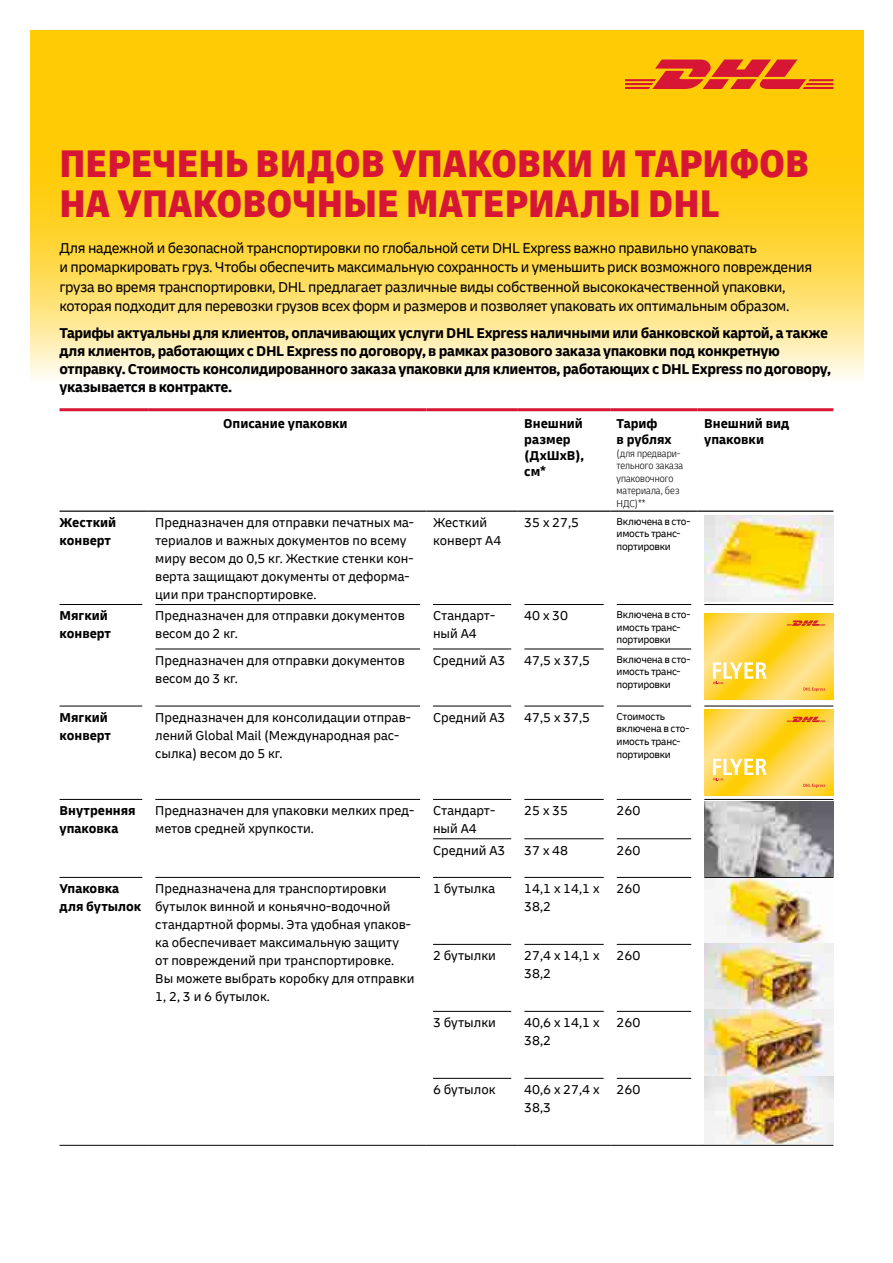
<style>
.page{position:relative;width:893px;height:1263px;background:#fff}
.page>*{position:absolute;margin:0;border:0;box-sizing:border-box;transform-origin:0 0}
.t1{font:900 condensed 40.5px/40.5px "Delivery";color:#d71635}
.t2{font:15px/19.5px "Delivery";letter-spacing:-.025em;color:#000}
.t3{font:700 15px/18px "Delivery";letter-spacing:-.025em;color:#000}
.t4{font:13.5px/18px "Delivery";color:#000}
.t5{font:700 13.5px/16.2px "Delivery";color:#000}
.t6{font:10.5px/12.6px "Delivery";letter-spacing:-.025em;color:#000}
.t7{font:300 condensed 10.5px/12.6px "Delivery";color:#000}
</style>
<div class="page">
<svg style="left:30px;top:115px;width:833px;height:263px"></svg>
<div style="left:30px;top:30px;width:833px;height:85px;background:#ffcb05"></div>
<svg style="left:625px;top:60px;width:208px;height:29px"></svg>
<hr style="left:60px;top:604px;width:82px;height:1px;background:#000">
<hr style="left:155px;top:604px;width:265px;height:1px;background:#000">
<hr style="left:433px;top:604px;width:78px;height:1px;background:#000">
<hr style="left:524px;top:604px;width:80px;height:1px;background:#000">
<hr style="left:617px;top:604px;width:74px;height:1px;background:#000">
<hr style="left:704px;top:604px;width:129px;height:1px;background:#000">
<hr style="left:155px;top:649px;width:265px;height:1px;background:#000">
<hr style="left:433px;top:649px;width:78px;height:1px;background:#000">
<hr style="left:524px;top:649px;width:80px;height:1px;background:#000">
<hr style="left:617px;top:649px;width:74px;height:1px;background:#000">
<hr style="left:60px;top:706px;width:82px;height:1px;background:#000">
<hr style="left:155px;top:706px;width:265px;height:1px;background:#000">
<hr style="left:433px;top:706px;width:78px;height:1px;background:#000">
<hr style="left:524px;top:706px;width:80px;height:1px;background:#000">
<hr style="left:617px;top:706px;width:74px;height:1px;background:#000">
<hr style="left:704px;top:706px;width:129px;height:1px;background:#000">
<hr style="left:60px;top:799px;width:82px;height:1px;background:#000">
<hr style="left:155px;top:799px;width:265px;height:1px;background:#000">
<hr style="left:433px;top:799px;width:78px;height:1px;background:#000">
<hr style="left:524px;top:799px;width:80px;height:1px;background:#000">
<hr style="left:617px;top:799px;width:74px;height:1px;background:#000">
<hr style="left:704px;top:799px;width:129px;height:1px;background:#000">
<hr style="left:433px;top:838px;width:78px;height:1px;background:#000">
<hr style="left:524px;top:838px;width:80px;height:1px;background:#000">
<hr style="left:617px;top:838px;width:74px;height:1px;background:#000">
<hr style="left:60px;top:877px;width:82px;height:1px;background:#000">
<hr style="left:155px;top:877px;width:265px;height:1px;background:#000">
<hr style="left:433px;top:877px;width:78px;height:1px;background:#000">
<hr style="left:524px;top:877px;width:80px;height:1px;background:#000">
<hr style="left:617px;top:877px;width:74px;height:1px;background:#000">
<hr style="left:704px;top:877px;width:129px;height:1px;background:#000">
<hr style="left:433px;top:944px;width:78px;height:1px;background:#000">
<hr style="left:524px;top:944px;width:80px;height:1px;background:#000">
<hr style="left:617px;top:944px;width:74px;height:1px;background:#000">
<hr style="left:433px;top:1011px;width:78px;height:1px;background:#000">
<hr style="left:524px;top:1011px;width:80px;height:1px;background:#000">
<hr style="left:617px;top:1011px;width:74px;height:1px;background:#000">
<hr style="left:433px;top:1078px;width:78px;height:1px;background:#000">
<hr style="left:524px;top:1078px;width:80px;height:1px;background:#000">
<hr style="left:617px;top:1078px;width:74px;height:1px;background:#000">
<hr style="left:60px;top:510px;width:89px;height:2px;background:#000">
<hr style="left:149px;top:510px;width:278px;height:2px;background:#000">
<hr style="left:427px;top:510px;width:91px;height:2px;background:#000">
<hr style="left:518px;top:510px;width:92px;height:2px;background:#000">
<hr style="left:610px;top:510px;width:88px;height:2px;background:#000">
<hr style="left:698px;top:510px;width:135px;height:2px;background:#000">
<hr style="left:60px;top:408px;width:89px;height:3px;background:#d71635">
<hr style="left:149px;top:408px;width:278px;height:3px;background:#d71635">
<hr style="left:427px;top:408px;width:91px;height:3px;background:#d71635">
<hr style="left:518px;top:408px;width:92px;height:3px;background:#d71635">
<hr style="left:610px;top:408px;width:88px;height:3px;background:#d71635">
<hr style="left:698px;top:408px;width:135px;height:3px;background:#d71635">
<hr style="left:60px;top:1145px;width:89px;height:1px;background:#000">
<hr style="left:149px;top:1145px;width:278px;height:1px;background:#000">
<hr style="left:698px;top:1145px;width:135px;height:1px;background:#000">
<hr style="left:427px;top:1145px;width:91px;height:1px;background:#000">
<hr style="left:518px;top:1145px;width:92px;height:1px;background:#000">
<hr style="left:610px;top:1145px;width:88px;height:1px;background:#000">
<img style="left:705px;top:879px;width:128px;height:265px">
<img style="left:705px;top:801px;width:128px;height:75px">
<img style="left:705px;top:515px;width:128px;height:86px">
<img style="left:705px;top:613px;width:128px;height:86px">
<svg style="left:787px;top:620px;width:38px;height:6px"></svg>
<svg style="left:803px;top:687px;width:22px;height:4px"></svg>
<svg style="left:713px;top:662px;width:54px;height:23px"></svg>
<img style="left:705px;top:710px;width:128px;height:85px">
<svg style="left:787px;top:717px;width:38px;height:6px"></svg>
<svg style="left:803px;top:784px;width:22px;height:4px"></svg>
<svg style="left:713px;top:759px;width:54px;height:22px"></svg>
<h1 class="t1" style="left:60px;top:144px;width:751px">ПЕРЕЧЕНЬ ВИДОВ УПАКОВКИ И ТАРИФОВ<br>НА УПАКОВОЧНЫЕ МАТЕРИАЛЫ DHL</h1>
<p class="t2" style="left:60px;top:238px;width:754px">Для надежной и безопасной транспортировки по глобальной сети DHL Express важно правильно упаковать<br>и промаркировать груз. Чтобы обеспечить максимальную сохранность и уменьшить риск возможного повреждения груза во время транспортировки, DHL предлагает различные виды собственной высококачественной упаковки, которая подходит для перевозки грузов всех форм и размеров и позволяет упаковать их оптимальным образом.</p>
<p class="t3" style="left:60px;top:324px;width:773px">Тарифы актуальны для клиентов, оплачивающих услуги DHL Express наличными или банковской картой, а также для клиентов, работающих с DHL Express по договору, в рамках разового заказа упаковки под конкретную отправку. Стоимость консолидированного заказа упаковки для клиентов, работающих с DHL Express по договору, указывается в контракте.</p>
<p class="t5" style="left:223px;top:415px;width:126px">Описание упаковки</p>
<p class="t5" style="left:524px;top:415px;width:61px">Внешний размер (ДхШхВ), см*</p>
<p class="t5" style="left:617px;top:415px;width:57px">Тариф<br>в рублях</p>
<p class="t7" style="left:617px;top:447px;width:68px">(для предвари&shy;тельного заказа упаковочного материала, без<br>НДС)**</p>
<p class="t5" style="left:60px;top:513px;width:58px;line-height:18px">Жесткий конверт</p>
<p class="t4" style="left:155px;top:513px;width:260px">Предназначен для отправки печатных ма&shy;териалов и важных документов по всему миру весом до 0,5 кг. Жесткие стенки кон&shy;верта защищают документы от деформа&shy;ции при транспортировке.</p>
<p class="t4" style="left:433px;top:513px;width:70px">Жесткий конверт А4</p>
<p class="t4" style="left:524px;top:513px;width:56px">35 х 27,5</p>
<p class="t6" style="left:617px;top:515px;width:75px">Включена в сто&shy;имость транс&shy;портировки</p>
<p class="t5" style="left:60px;top:607px;width:53px;line-height:18px">Мягкий конверт</p>
<p class="t4" style="left:155px;top:607px;width:251px">Предназначен для отправки документов весом до 2 кг.</p>
<p class="t4" style="left:433px;top:607px;width:64px">Стандарт&shy;ный А4</p>
<p class="t4" style="left:524px;top:607px;width:45px">40 х 30</p>
<p class="t6" style="left:617px;top:608px;width:75px">Включена в сто&shy;имость транс&shy;портировки</p>
<p class="t4" style="left:155px;top:651px;width:251px">Предназначен для отправки документов весом до 3 кг.</p>
<p class="t4" style="left:433px;top:651px;width:74px">Средний А3</p>
<p class="t4" style="left:524px;top:651px;width:68px">47,5 х 37,5</p>
<p class="t6" style="left:617px;top:653px;width:75px">Включена в сто&shy;имость транс&shy;портировки</p>
<p class="t5" style="left:60px;top:708px;width:53px;line-height:18px">Мягкий конверт</p>
<p class="t4" style="left:155px;top:708px;width:257px">Предназначен для консолидации отправ&shy;лений Global Mail (Международная рас&shy;сылка) весом до 5 кг.</p>
<p class="t4" style="left:433px;top:708px;width:74px">Средний А3</p>
<p class="t4" style="left:524px;top:708px;width:68px">47,5 х 37,5</p>
<p class="t6" style="left:617px;top:710px;width:74px">Стоимость включена в сто&shy;имость транс&shy;портировки</p>
<p class="t5" style="left:704px;top:415px;width:87px">Внешний вид упаковки</p>
<p class="t5" style="left:60px;top:802px;width:78px;line-height:18px">Внутренняя упаковка</p>
<p class="t4" style="left:155px;top:802px;width:260px">Предназначен для упаковки мелких пред&shy;метов средней хрупкости.</p>
<p class="t4" style="left:433px;top:802px;width:64px">Стандарт&shy;ный А4</p>
<p class="t4" style="left:524px;top:802px;width:45px">25 x 35</p>
<p class="t4" style="left:617px;top:802px;width:25px">260</p>
<p class="t4" style="left:433px;top:841px;width:74px">Средний А3</p>
<p class="t4" style="left:524px;top:841px;width:45px">37 x 48</p>
<p class="t4" style="left:617px;top:841px;width:25px">260</p>
<p class="t5" style="left:60px;top:880px;width:83px;line-height:18px">Упаковка для бутылок</p>
<p class="t4" style="left:155px;top:880px;width:261px">Предназначена для транспортировки бутылок винной и коньячно-водочной стандартной формы. Эта удобная упаков&shy;ка обеспечивает максимальную защиту от повреждений при транспортировке.<br>Вы можете выбрать коробку для отправки 1, 2, 3 и 6 бутылок.</p>
<p class="t4" style="left:433px;top:880px;width:64px">1 бутылка</p>
<p class="t4" style="left:524px;top:880px;width:77px">14,1 х 14,1 х<br>38,2</p>
<p class="t4" style="left:617px;top:880px;width:25px">260</p>
<p class="t4" style="left:433px;top:947px;width:64px">2 бутылки</p>
<p class="t4" style="left:524px;top:947px;width:77px">27,4 x 14,1 x<br>38,2</p>
<p class="t4" style="left:617px;top:947px;width:25px">260</p>
<p class="t4" style="left:433px;top:1014px;width:64px">3 бутылки</p>
<p class="t4" style="left:524px;top:1014px;width:77px">40,6 х 14,1 х<br>38,2</p>
<p class="t4" style="left:617px;top:1014px;width:25px">260</p>
<p class="t4" style="left:433px;top:1080px;width:64px">6 бутылок</p>
<p class="t4" style="left:524px;top:1080px;width:77px">40,6 х 27,4 х<br>38,3</p>
<p class="t4" style="left:617px;top:1080px;width:25px">260</p>
</div>
